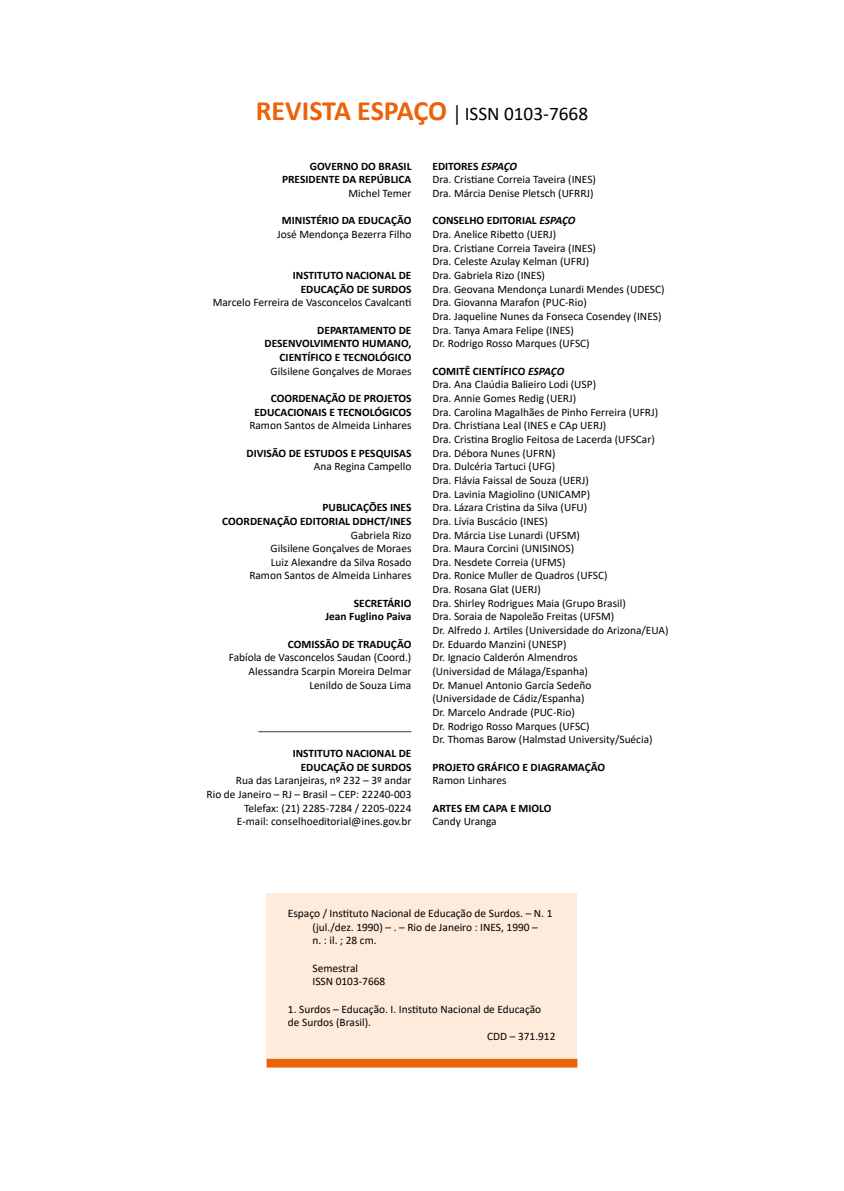
<style>
.page{position:relative;width:844px;height:1191px;background:#fff}
.page>*{position:absolute;margin:0;border:0;box-sizing:border-box;transform-origin:0 0}
.t1{font:700 28px "Calibri";letter-spacing:-.005em;color:#eb6209}
.t2{font:11.38px/13.7px "Calibri";color:#000}
.t3{font:700 11.38px/13.7px "Calibri";color:#000;text-align:right}
.s1{font-family:"Gisha";font-weight:400;font-size:19.25px;color:#000}
.s2{font-weight:400;font-size:19.25px;color:#000}
.s3{font-weight:700}
.s4{font-weight:700;font-style:italic}
</style>
<div class="page">
<div style="left:266px;top:893px;width:311px;height:170px;background:#feebdc"></div>
<div style="left:266px;top:1058px;width:311px;height:9px;background:#eb6209"></div>
<h1 class="t1" style="left:256px;top:99px;width:333px">REVISTA ESPAÇO <span class="s1">|</span> <span class="s2">ISSN 0103-7668</span></h1>
<p class="t3" style="left:282px;top:160px;width:131px">GOVERNO DO BRASIL<br>PRESIDENTE DA REPÚBLICA</p>
<p class="t2" style="left:348px;top:187px;width:64px">Michel Temer</p>
<p class="t3" style="left:282px;top:215px;width:131px">MINISTÉRIO DA EDUCAÇÃO</p>
<p class="t2" style="left:277px;top:228px;width:136px">José Mendonça Bezerra Filho</p>
<p class="t3" style="left:293px;top:269px;width:120px">INSTITUTO NACIONAL DE<br>EDUCAÇÃO DE SURDOS</p>
<p class="t2" style="left:213px;top:297px;width:200px">Marcelo Ferreira de Vasconcelos Cavalcanti</p>
<p class="t3" style="left:264px;top:324px;width:148px">DEPARTAMENTO DE<br>DESENVOLVIMENTO HUMANO,<br>CIENTÍFICO E TECNOLÓGICO</p>
<p class="t2" style="left:270px;top:365px;width:142px">Gilsilene Gonçalves de Moraes</p>
<p class="t3" style="left:254px;top:392px;width:158px">COORDENAÇÃO DE PROJETOS<br>EDUCACIONAIS E TECNOLÓGICOS</p>
<p class="t2" style="left:249px;top:419px;width:163px">Ramon Santos de Almeida Linhares</p>
<p class="t3" style="left:246px;top:447px;width:166px">DIVISÃO DE ESTUDOS E PESQUISAS</p>
<p class="t2" style="left:314px;top:460px;width:99px">Ana Regina Campello</p>
<p class="t3" style="left:222px;top:501px;width:190px">PUBLICAÇÕES INES<br>COORDENAÇÃO EDITORIAL DDHCT/INES</p>
<p class="t2" style="left:249px;top:529px;width:164px;text-align:right">Gabriela Rizo<br>Gilsilene Gonçalves de Moraes<br>Luiz Alexandre da Silva Rosado<br>Ramon Santos de Almeida Linhares</p>
<p class="t3" style="left:325px;top:597px;width:87px">SECRETÁRIO<br>Jean Fuglino Paiva</p>
<p class="t3" style="left:288px;top:638px;width:125px">COMISSÃO DE TRADUÇÃO</p>
<p class="t2" style="left:229px;top:651px;width:184px;text-align:right">Fabíola de Vasconcelos Saudan (Coord.)<br>Alessandra Scarpin Moreira Delmar<br>Lenildo de Souza Lima</p>
<p class="t2" style="left:432px;top:160px;width:165px"><span class="s3">EDITORES</span> <span class="s4">ESPAÇO<br></span>Dra. Cristiane Correia Taveira (INES)<br>Dra. Márcia Denise Pletsch (UFRRJ)</p>
<p class="t2" style="left:432px;top:215px;width:233px"><span class="s3">CONSELHO EDITORIAL</span> <span class="s4">ESPAÇO<br></span>Dra. Anelice Ribetto (UERJ)<br>Dra. Cristiane Correia Taveira (INES)<br>Dra. Celeste Azulay Kelman (UFRJ)<br>Dra. Gabriela Rizo (INES)<br>Dra. Geovana Mendonça Lunardi Mendes (UDESC)<br>Dra. Giovanna Marafon (PUC-Rio)<br>Dra. Jaqueline Nunes da Fonseca Cosendey (INES)<br>Dra. Tanya Amara Felipe (INES)<br>Dr. Rodrigo Rosso Marques (UFSC)</p>
<p class="t2" style="left:432px;top:365px;width:237px"><span class="s3">COMITÊ CIENTÍFICO</span> <span class="s4">ESPAÇO<br></span>Dra. Ana Claúdia Balieiro Lodi (USP)<br>Dra. Annie Gomes Redig (UERJ)<br>Dra. Carolina Magalhães de Pinho Ferreira (UFRJ)<br>Dra. Christiana Leal (INES e CAp UERJ)<br>Dra. Cristina Broglio Feitosa de Lacerda (UFSCar)<br>Dra. Débora Nunes (UFRN)<br>Dra. Dulcéria Tartuci (UFG)<br>Dra. Flávia Faissal de Souza (UERJ)<br>Dra. Lavinia Magiolino (UNICAMP)<br>Dra. Lázara Cristina da Silva (UFU)<br>Dra. Lívia Buscácio (INES)<br>Dra. Márcia Lise Lunardi (UFSM)<br>Dra. Maura Corcini (UNISINOS)<br>Dra. Nesdete Correia (UFMS)<br>Dra. Ronice Muller de Quadros (UFSC)<br>Dra. Rosana Glat (UERJ)<br>Dra. Shirley Rodrigues Maia (Grupo Brasil)<br>Dra. Soraia de Napoleão Freitas (UFSM)<br>Dr. Alfredo J. Artiles (Universidade do Arizona/EUA)<br>Dr. Eduardo Manzini (UNESP)<br>Dr. Ignacio Calderón Almendros<br>(Universidad de Málaga/Espanha)<br>Dr. Manuel Antonio García Sedeño<br>(Universidade de Cádiz/Espanha)<br>Dr. Marcelo Andrade (PUC-Rio)<br>Dr. Rodrigo Rosso Marques (UFSC)<br>Dr. Thomas Barow (Halmstad University/Suécia)</p>
<p class="t3" style="left:432px;top:761px;width:174px">PROJETO GRÁFICO E DIAGRAMAÇÃO</p>
<p class="t2" style="left:432px;top:774px;width:75px">Ramon Linhares</p>
<p class="t3" style="left:432px;top:802px;width:121px">ARTES EM CAPA E MIOLO</p>
<p class="t2" style="left:432px;top:815px;width:66px">Candy Uranga</p>
<p class="t2" style="left:258px;top:720px;width:154px">___________________________</p>
<p class="t3" style="left:293px;top:747px;width:120px">INSTITUTO NACIONAL DE<br>EDUCAÇÃO DE SURDOS</p>
<p class="t2" style="left:206px;top:774px;width:206px;text-align:right">Rua das Laranjeiras, nº 232 – 3º andar<br>Rio de Janeiro – RJ – Brasil – CEP: 22240-003<br>Telefax: (21) 2285-7284 / 2205-0224<br>E-mail: conselhoeditorial@ines.gov.br</p>
<p class="t2" style="left:312px;top:907px;width:241px;text-indent:-25px">Espaço / Instituto Nacional de Educação de Surdos. – N. 1 (jul./dez. 1990) – . – Rio de Janeiro : INES, 1990 –<br>n. : il. ; 28 cm.</p>
<p class="t2" style="left:312px;top:962px;width:74px">Semestral<br>ISSN 0103-7668</p>
<p class="t2" style="left:288px;top:1002px;width:255px">1. Surdos – Educação. I. Instituto Nacional de Educação</p>
<p class="t2" style="left:288px;top:1016px;width:85px">de Surdos (Brasil).</p>
<p class="t2" style="left:487px;top:1030px;width:70px">CDD – 371.912</p>
</div>
